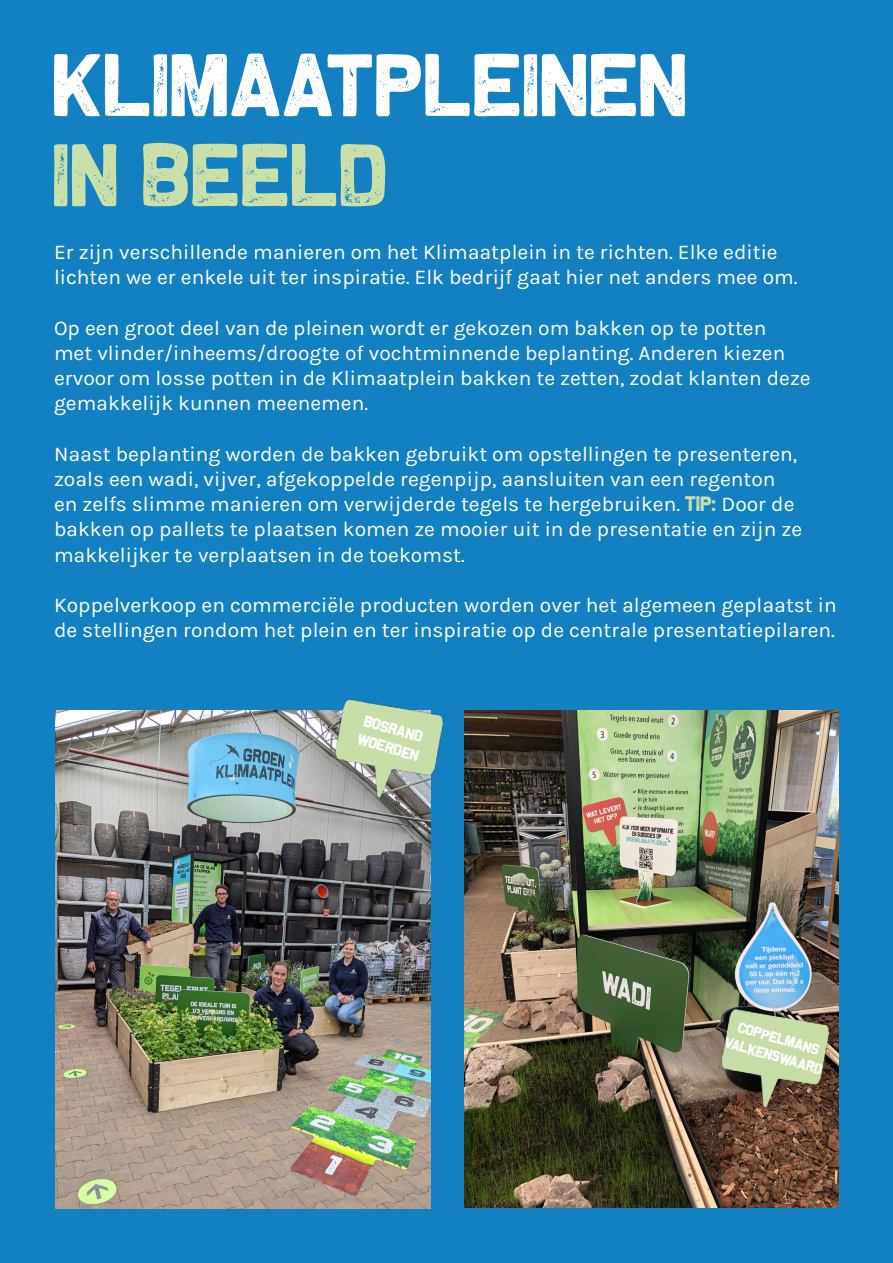
<style>
.page{position:relative;width:893px;height:1263px;background:#1280c1}
.page>*{position:absolute;margin:0;border:0;box-sizing:border-box;transform-origin:0 0}
.t1{font:90px "The Slugand Lion";color:#fff}
.t2{font:90px "The Slugand Lion";color:#c9e0ab}
.t3{font:21px/25.2px "Karla";color:#fff}
.t4{font:15.75px "The Slugand Lion";color:#fff}
.t5{font:15px "The Slugand Lion";color:#fff}
.s1{font-family:"The Slugand Lion";color:#c9e0ab}
</style>
<div class="page">
<img style="left:56px;top:711px;width:374px;height:498px">
<img style="left:465px;top:711px;width:374px;height:496px">
<img style="left:329px;top:699px;width:115px;height:103px">
<img style="left:715px;top:1008px;width:117px;height:104px">
<p class="t1" style="left:54px;top:36px;width:637px">KLIMAATPLEINEN</p>
<p class="t2" style="left:54px;top:126px;width:337px">IN BEELD</p>
<p class="t3" style="left:54px;top:240px;width:745px">Er zijn verschillende manieren om het Klimaatplein in te richten. Elke editie lichten we er enkele uit ter inspiratie. Elk bedrijf gaat hier net anders mee om.</p>
<p class="t3" style="left:54px;top:315px;width:758px">Op een groot deel van de pleinen wordt er gekozen om bakken op te potten<br>met vlinder/inheems/droogte of vochtminnende beplanting. Anderen kiezen ervoor om losse potten in de Klimaatplein bakken te zetten, zodat klanten deze gemakkelijk kunnen meenemen.</p>
<p class="t3" style="left:54px;top:441px;width:750px">Naast beplanting worden de bakken gebruikt om opstellingen te presenteren, zoals een wadi, vijver, afgekoppelde regenpijp, aansluiten van een regenton en zelfs slimme manieren om verwijderde tegels te hergebruiken. <span class="s1">TIP:</span> Door de bakken op pallets te plaatsen komen ze mooier uit in de presentatie en zijn ze makkelijker te verplaatsen in de toekomst.</p>
<p class="t3" style="left:54px;top:593px;width:784px">Koppelverkoop en commerciële producten worden over het algemeen geplaatst in de stellingen rondom het plein en ter inspiratie op de centrale presentatiepilaren.</p>
<p class="t4" style="left:367px;top:712px;width:62px;rotate:16deg">BOSRAND</p>
<p class="t4" style="left:360px;top:730px;width:65px;rotate:16deg">WOERDEN</p>
<p class="t5" style="left:741px;top:1019px;width:86px;rotate:16deg">COPPELMANS</p>
<p class="t5" style="left:727px;top:1034px;width:103px;rotate:16deg">VALKENSWAARD</p>
</div>
